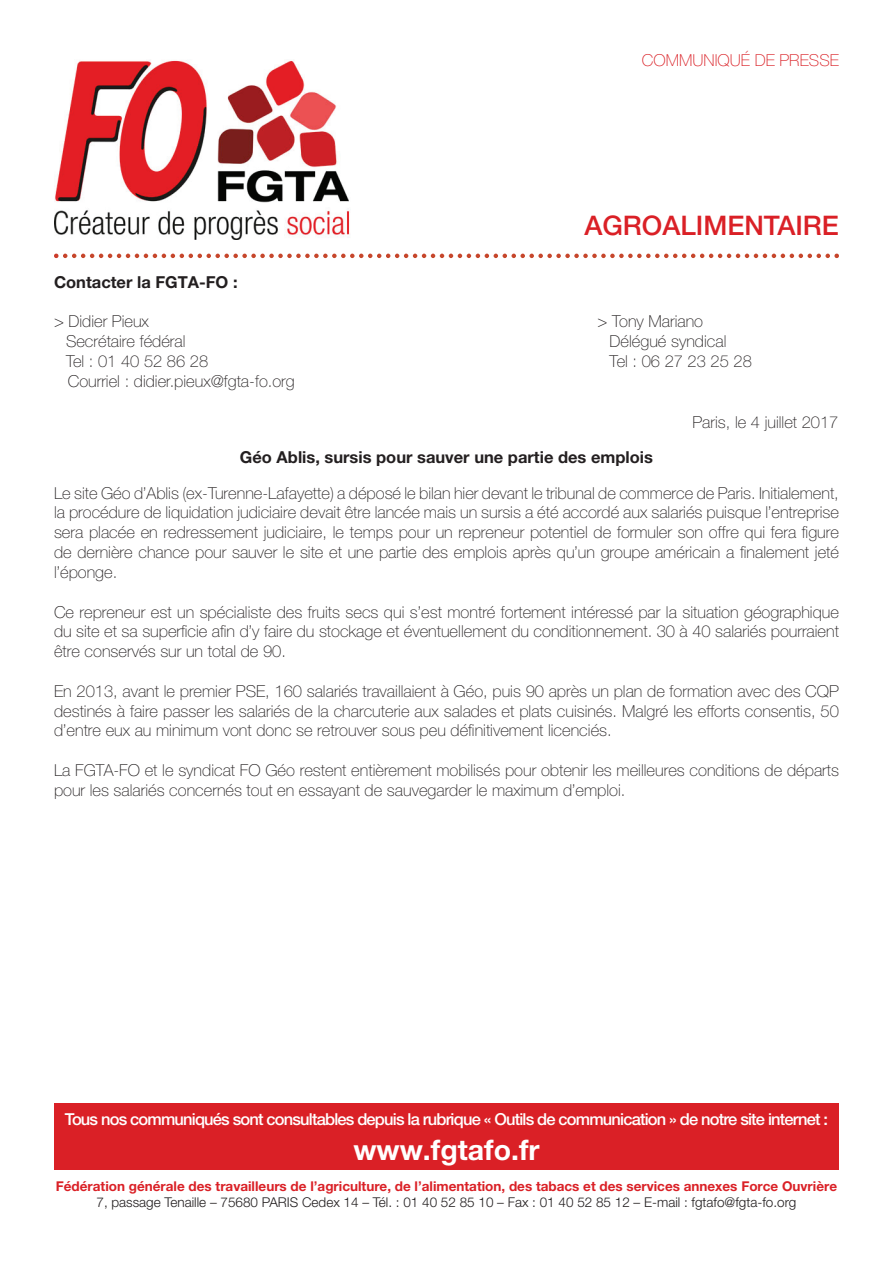
<style>
.page{position:relative;width:893px;height:1263px;background:#fff}
.page>*{position:absolute;margin:0;border:0;box-sizing:border-box;transform-origin:0 0}
.t1{font:700 28.5px "Helvetica Neue LT Pro";color:#fff}
.t2{font:500 27px "Helvetica Neue LT Pro";color:#da2026}
.t3{font:100 16.5px/19.8px "Helvetica Neue LT Pro";color:#231f20;text-align:justify}
.t4{font:500 16.5px "Helvetica Neue LT Pro";letter-spacing:-.05em;color:#fff}
.t5{font:700 16.5px "Helvetica Neue LT Pro";color:#231f20}
.t6{font:100 16.5px "Helvetica Neue LT Pro";color:#da2026}
.t7{font:700 13.5px "Helvetica Neue LT Pro";color:#da2026}
.t8{font:300 13.5px "Helvetica Neue LT Pro";color:#231f20}
</style>
<div class="page">
<div style="left:54px;top:1103px;width:785px;height:66px;background:#da2026"></div>
<img style="left:54px;top:254px;width:785px;height:4px">
<img style="left:54px;top:60px;width:296px;height:180px">
<p class="t6" style="left:642px;top:50px;width:199px">COMMUNIQUÉ DE PRESSE</p>
<h2 class="t2" style="left:584px;top:209px;width:256px">AGROALIMENTAIRE</h2>
<p class="t5" style="left:54px;top:272px;width:185px">Contacter la FGTA-FO :</p>
<p class="t3" style="left:66px;top:311px;width:230px;text-align:left;text-indent:-12px">&gt; Didier Pieux<br>Secrétaire fédéral<br>Tel : 01 40 52 86 28<br>Courriel : didier.pieux@fgta-fo.org</p>
<p class="t3" style="left:610px;top:311px;width:144px;text-align:left;text-indent:-12px">&gt; Tony Mariano<br>Délégué syndical<br>Tel : 06 27 23 25 28</p>
<p class="t5" style="left:240px;top:447px;width:415px">Géo Ablis, sursis pour sauver une partie des emplois</p>
<p class="t3" style="left:692px;top:412px;width:147px">Paris, le 4 juillet 2017</p>
<p class="t3" style="left:54px;top:483px;width:787px">Le site Géo d’Ablis (ex-Turenne-Lafayette) a déposé le bilan hier devant le tribunal de commerce de Paris. Initialement, la procédure de liquidation judiciaire devait être lancée mais un sursis a été accordé aux salariés puisque l’entreprise sera placée en redressement judiciaire, le temps pour un repreneur potentiel de formuler son offre qui fera figure de dernière chance pour sauver le site et une partie des emplois après qu’un groupe américain a finalement jeté l’éponge.</p>
<p class="t3" style="left:54px;top:602px;width:786px">Ce repreneur est un spécialiste des fruits secs qui s’est montré fortement intéressé par la situation géographique du site et sa superficie afin d’y faire du stockage et éventuellement du conditionnement. 30 à 40 salariés pourraient être conservés sur un total de 90.</p>
<p class="t3" style="left:54px;top:681px;width:786px">En 2013, avant le premier PSE, 160 salariés travaillaient à Géo, puis 90 après un plan de formation avec des CQP destinés à faire passer les salariés de la charcuterie aux salades et plats cuisinés. Malgré les efforts consentis, 50 d’entre eux au minimum vont donc se retrouver sous peu définitivement licenciés.</p>
<p class="t3" style="left:54px;top:760px;width:787px">La FGTA-FO et le syndicat FO Géo restent entièrement mobilisés pour obtenir les meilleures conditions de départs pour les salariés concernés tout en essayant de sauvegarder le maximum d’emploi.</p>
<p class="t4" style="left:65px;top:1110px;width:765px">Tous nos communiqués sont consultables depuis la rubrique « Outils de communication » de notre site internet :</p>
<h1 class="t1" style="left:353px;top:1132px;width:188px">www.fgtafo.fr</h1>
<p class="t7" style="left:56px;top:1178px;width:783px">Fédération générale des travailleurs de l’agriculture, de l’alimentation, des tabacs et des services annexes Force Ouvrière</p>
<p class="t8" style="left:97px;top:1194px;width:701px">7, passage Tenaille – 75680 PARIS Cedex 14 – Tél. : 01 40 52 85 10 – Fax : 01 40 52 85 12 – E-mail : fgtafo@fgta-fo.org</p>
</div>
